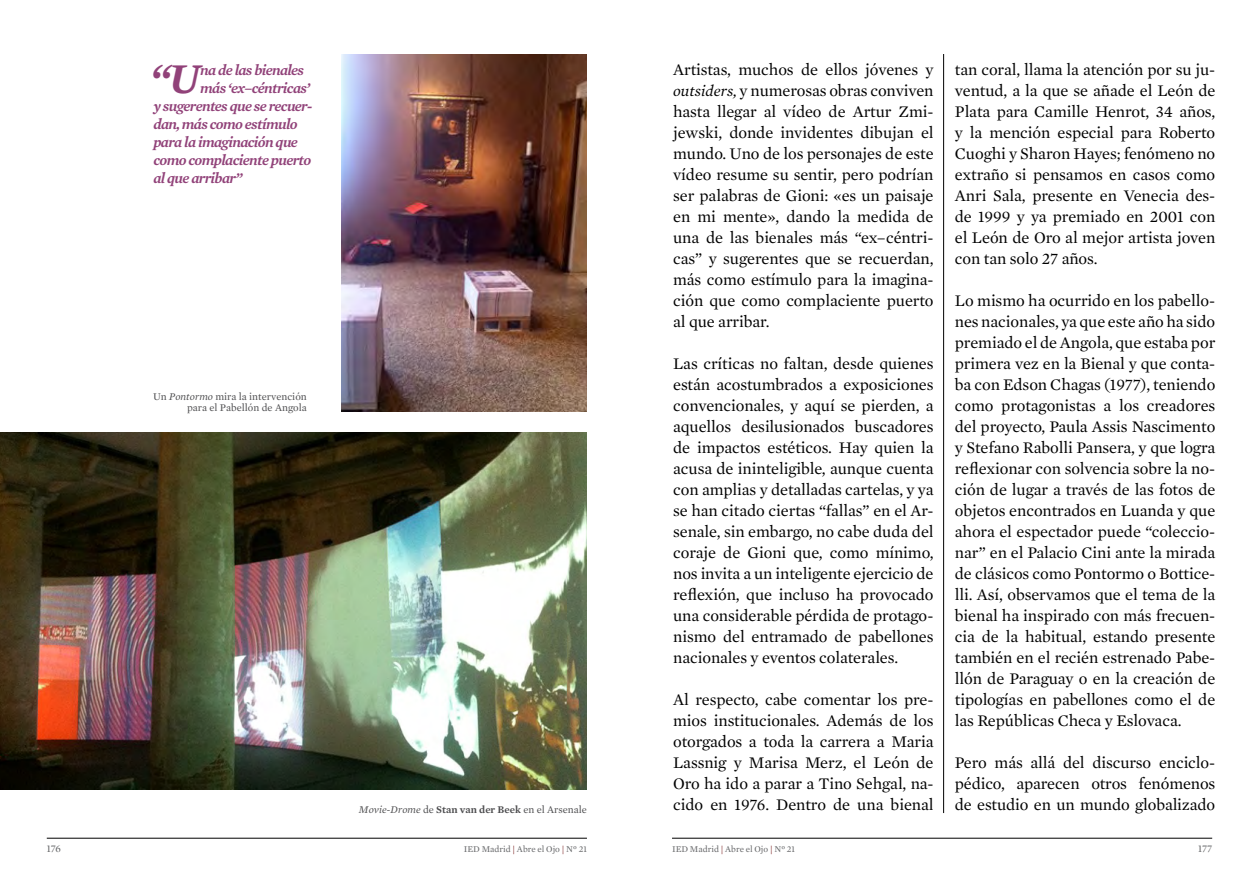
<style>
.page{position:relative;width:1259px;height:893px;background:#fff}
.page>*{position:absolute;margin:0;border:0;box-sizing:border-box;transform-origin:0 0}
.t1{font:italic 600 43.2px "Mercury Text G1";color:#914279}
.t2{font:16.5px/21px "Mercury Text G1 Roman";letter-spacing:-.005em;color:#000;text-align:justify}
.t3{font:italic 600 15px "Mercury Text G1";letter-spacing:-.045em;color:#914279}
.t4{font:10.5px/10.5px "Mercury Text G1 Roman";color:#4d4d4f;text-align:right}
.t5{font:10.5px "Mercury Display Roman";color:#636466}
.t6{font:9px "Mercury Text G1 Roman";color:#636466}
.s1{font-family:"Mercury Text G1";font-style:italic}
.s2{font-family:"Mercury Text G1";font-weight:600}
.s3{font-family:"Mercury Text G1";font-style:italic;font-size:15.75px}
.s4{color:#690000}
</style>
<div class="page">
<hr style="left:47px;top:838px;width:540px;height:1px;background:#000">
<hr style="left:672px;top:838px;width:540px;height:1px;background:#000">
<hr style="left:943px;top:54px;width:1px;height:759px;background:#000">
<img style="left:0;top:432px;width:587px;height:357px">
<img style="left:341px;top:54px;width:246px;height:357px">
<p class="t3" style="left:200px;top:61px;width:105px">na de las bienales</p>
<p class="t3" style="left:200px;top:79px;width:111px">más ‘ex–céntricas’</p>
<p class="t3" style="left:153px;top:97px;width:161px">y sugerentes que se recuer-</p>
<p class="t3" style="left:153px;top:115px;width:146px">dan, más como estímulo</p>
<p class="t3" style="left:153px;top:133px;width:146px">para la imaginación que</p>
<p class="t3" style="left:153px;top:151px;width:160px">como complaciente puerto</p>
<p class="t3" style="left:153px;top:169px;width:90px">al que arribar”</p>
<h1 class="t1" style="left:150px;top:52px;width:52px">“U</h1>
<p class="t4" style="left:153px;top:391px;width:155px">Un <span class="s1">Pontormo</span> mira la intervención para el Pabellón de Angola</p>
<p class="t4" style="left:359px;top:804px;width:230px"><span class="s1">Movie-Drome</span> de <span class="s2">Stan van der Beek</span> en el Arsenale</p>
<p class="t2" style="left:673px;top:59px;width:262px">Artistas, muchos de ellos jóvenes y <span class="s3">outsiders,</span> y numerosas obras conviven hasta llegar al vídeo de Artur Zmi&shy;jewski, donde invidentes dibujan el mundo. Uno de los personajes de este vídeo resume su sentir, pero podrían ser palabras de Gioni: «es un paisaje en mi mente», dando la medida de una de las bienales más “ex–céntri&shy;cas” y sugerentes que se recuerdan, más como estímulo para la imagina&shy;ción que como complaciente puerto al que arribar.</p>
<p class="t2" style="left:673px;top:353px;width:262px">Las críticas no faltan, desde quienes están acostumbrados a exposiciones convencionales, y aquí se pierden, a aquellos desilusionados buscadores de impactos estéticos. Hay quien la acusa de ininteligible, aunque cuenta con amplias y detalladas cartelas, y ya se han citado ciertas “fallas” en el Ar&shy;senale, sin embargo, no cabe duda del coraje de Gioni que, como mínimo, nos invita a un inteligente ejercicio de reflexión, que incluso ha provocado una considerable pérdida de protago&shy;nismo del entramado de pabellones nacionales y eventos colaterales.</p>
<p class="t2" style="left:673px;top:689px;width:262px">Al respecto, cabe comentar los pre&shy;mios institucionales. Además de los otorgados a toda la carrera a Maria Lassnig y Marisa Merz, el León de Oro ha ido a parar a Tino Sehgal, na&shy;cido en 1976. Dentro de una bienal</p>
<p class="t2" style="left:955px;top:59px;width:262px">tan coral, llama la atención por su ju&shy;ventud, a la que se añade el León de Plata para Camille Henrot, 34 años, y la mención especial para Roberto Cuoghi y Sharon Hayes; fenómeno no extraño si pensamos en casos como Anri Sala, presente en Venecia des&shy;de 1999 y ya premiado en 2001 con el León de Oro al mejor artista joven con tan solo 27 años.</p>
<p class="t2" style="left:955px;top:290px;width:262px">Lo mismo ha ocurrido en los pabello&shy;nes nacionales, ya que este año ha sido premiado el de Angola, que estaba por primera vez en la Bienal y que conta&shy;ba con Edson Chagas (1977), teniendo como protagonistas a los creadores del proyecto, Paula Assis Nascimento y Stefano Rabolli Pansera, y que logra reflexionar con solvencia sobre la no&shy;ción de lugar a través de las fotos de objetos encontrados en Luanda y que ahora el espectador puede “coleccio&shy;nar” en el Palacio Cini ante la mirada de clásicos como Pontormo o Bottice&shy;lli. Así, observamos que el tema de la bienal ha inspirado con más frecuen&shy;cia de la habitual, estando presente también en el recién estrenado Pabe&shy;llón de Paraguay o en la creación de tipologías en pabellones como el de las Repúblicas Checa y Eslovaca.</p>
<p class="t2" style="left:955px;top:752px;width:262px">Pero más allá del discurso enciclo&shy;pédico, aparecen otros fenómenos de estudio en un mundo globalizado</p>
<p class="t5" style="left:47px;top:843px;width:16px">176</p>
<p class="t6" style="left:464px;top:844px;width:125px">IED Madrid <span class="s4">|</span> Abre el Ojo <span class="s4">|</span> Nº 21</p>
<p class="t6" style="left:672px;top:844px;width:125px">IED Madrid <span class="s4">|</span> Abre el Ojo <span class="s4">|</span> Nº 21</p>
<p class="t5" style="left:1198px;top:843px;width:15px">177</p>
</div>
